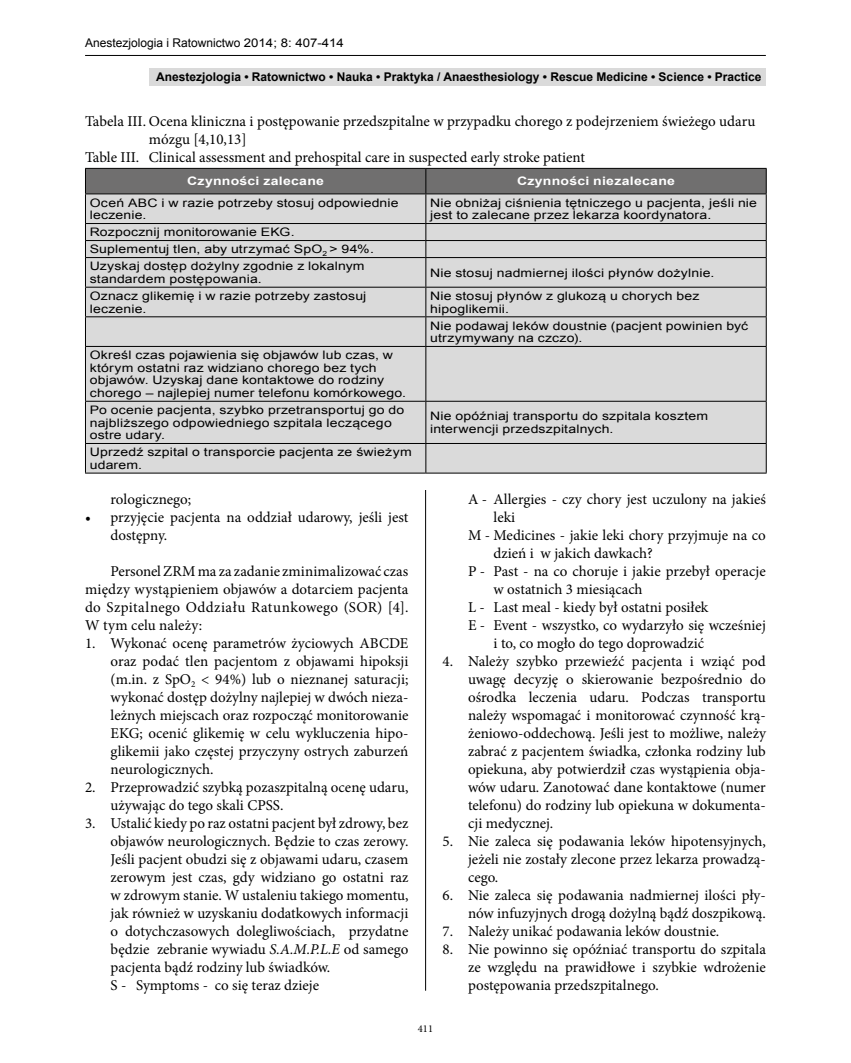
<style>
.page{position:relative;width:851px;height:1063px;background:#fff}
.page>*{position:absolute;margin:0;border:0;box-sizing:border-box;transform-origin:0 0}
.t1{font:15px/18px "Minion Pro";color:#000;text-align:justify}
.t2{font:700 12px "Arial";color:#000}
.t3{font:12px "Arial";color:#000}
.t4{font:11.7px/12.6px "Arial";letter-spacing:.01em;color:#000;scale:1.2 1}
.t5{font:700 11.7px "Arial";letter-spacing:.02em;color:#fff;scale:1.2 1}
.t6{font:10.5px "Minion Pro";color:#000}
.s1{font-style:italic}
</style>
<div class="page">
<hr style="left:425px;top:111px;width:1px;height:880px;background:#000">
<hr style="left:85px;top:55px;width:680px;height:1px;background:#000">
<div style="left:149px;top:68px;width:616px;height:17px;background:#dadada"></div>
<div style="left:86px;top:347px;width:679px;height:126px;background:#dadada"></div>
<svg style="left:85px;top:168px;width:681px;height:178px;background:#c2c1c1"></svg>
<hr style="left:85px;top:346px;width:341px;height:1px;background:#000">
<hr style="left:85px;top:347px;width:1px;height:54px;background:#000">
<hr style="left:426px;top:346px;width:340px;height:1px;background:#000">
<hr style="left:425px;top:347px;width:1px;height:54px;background:#000">
<hr style="left:765px;top:347px;width:1px;height:54px;background:#000">
<hr style="left:85px;top:401px;width:341px;height:1px;background:#000">
<hr style="left:85px;top:402px;width:1px;height:41px;background:#000">
<hr style="left:426px;top:401px;width:340px;height:1px;background:#000">
<hr style="left:425px;top:402px;width:1px;height:41px;background:#000">
<hr style="left:765px;top:402px;width:1px;height:41px;background:#000">
<hr style="left:85px;top:443px;width:341px;height:1px;background:#000">
<svg style="left:85px;top:444px;width:1px;height:29px"></svg>
<hr style="left:426px;top:443px;width:340px;height:1px;background:#000">
<svg style="left:425px;top:444px;width:1px;height:29px"></svg>
<svg style="left:765px;top:444px;width:1px;height:29px"></svg>
<hr style="left:85px;top:473px;width:341px;height:1px;background:#000">
<hr style="left:426px;top:473px;width:340px;height:1px;background:#000">
<p class="t3" style="left:85px;top:35px;width:260px">Anestezjologia i Ratownictwo 2014; 8: 407-414</p>
<p class="t2" style="left:156px;top:69px;width:606px">Anestezjologia • Ratownictwo • Nauka • Praktyka / Anaesthesiology • Rescue Medicine • Science • Practice</p>
<p class="t1" style="left:85px;top:112px;width:671px">Tabela III. Ocena kliniczna i postępowanie przedszpitalne w przypadku chorego z podejrzeniem świeżego udaru</p>
<p class="t1" style="left:149px;top:130px;width:99px">mózgu [4,10,13]</p>
<p class="t1" style="left:85px;top:148px;width:501px">Table III. Clinical assessment and prehospital care in suspected early stroke patient</p>
<p class="t5" style="left:187px;top:173px;width:115px">Czynności zalecane</p>
<p class="t5" style="left:517px;top:173px;width:133px">Czynności niezalecane</p>
<p class="t4" style="left:90px;top:196px;width:259px">Oceń ABC i w razie potrzeby stosuj odpowiednie leczenie.</p>
<p class="t4" style="left:430px;top:196px;width:274px">Nie obniżaj ciśnienia tętniczego u pacjenta, jeśli nie jest to zalecane przez lekarza koordynatora.</p>
<p class="t4" style="left:90px;top:224px;width:238px;line-height:17px">Rozpocznij monitorowanie EKG.<br>Suplementuj tlen, aby utrzymać SpO<sub>2</sub> &gt; 94%.<br>Uzyskaj dostęp dożylny zgodnie z lokalnym</p>
<p class="t4" style="left:90px;top:273px;width:145px">standardem postępowania.</p>
<p class="t4" style="left:430px;top:266px;width:238px">Nie stosuj nadmiernej ilości płynów dożylnie.</p>
<p class="t4" style="left:90px;top:290px;width:232px">Oznacz glikemię i w razie potrzeby zastosuj leczenie.</p>
<p class="t4" style="left:430px;top:290px;width:226px">Nie stosuj płynów z glukozą u chorych bez hipoglikemii.</p>
<p class="t4" style="left:430px;top:319px;width:266px">Nie podawaj leków doustnie (pacjent powinien być utrzymywany na czczo).</p>
<p class="t4" style="left:90px;top:349px;width:265px">Określ czas pojawienia się objawów lub czas, w którym ostatni raz widziano chorego bez tych objawów. Uzyskaj dane kontaktowe do rodziny chorego – najlepiej numer telefonu komórkowego.</p>
<p class="t4" style="left:90px;top:404px;width:263px">Po ocenie pacjenta, szybko przetransportuj go do najbliższego odpowiedniego szpitala leczącego ostre udary.</p>
<p class="t4" style="left:430px;top:410px;width:233px">Nie opóźniaj transportu do szpitala kosztem interwencji przedszpitalnych.</p>
<p class="t4" style="left:90px;top:446px;width:270px">Uprzedź szpital o transporcie pacjenta ze świeżym udarem.</p>
<p class="t1" style="left:111px;top:490px;width:82px">rologicznego;</p>
<p class="t1" style="left:111px;top:508px;width:299px;text-indent:-26px">• przyjęcie pacjenta na oddział udarowy, jeśli jest dostępny.</p>
<p class="t1" style="left:85px;top:562px;width:325px;text-indent:26px">Personel ZRM ma za zadanie zminimalizować czas między wystąpieniem objawów a dotarciem pacjenta do Szpitalnego Oddziału Ratunkowego (SOR) [4].<br>W tym celu należy:</p>
<p class="t1" style="left:111px;top:634px;width:299px;text-indent:-26px">1. Wykonać ocenę parametrów życiowych ABCDE oraz podać tlen pacjentom z objawami hipoksji (m.in. z SpO<sub>2</sub> &lt; 94%) lub o nieznanej saturacji; wykonać dostęp dożylny najlepiej w dwóch nieza&shy;leżnych miejscach oraz rozpocząć monitorowanie EKG; ocenić glikemię w celu wykluczenia hipo&shy;glikemii jako częstej przyczyny ostrych zaburzeń neurologicznych.</p>
<p class="t1" style="left:111px;top:778px;width:299px;text-indent:-26px">2. Przeprowadzić szybką pozaszpitalną ocenę udaru, używając do tego skali CPSS.</p>
<p class="t1" style="left:111px;top:814px;width:299px;text-align:left;text-indent:-26px">3. Ustalić kiedy po raz ostatni pacjent był zdrowy, bez objawów neurologicznych. Będzie to czas zerowy.<br>Jeśli pacjent obudzi się z objawami udaru, czasem zerowym jest czas, gdy widziano go ostatni raz w zdrowym stanie. W ustaleniu takiego momentu, jak również w uzyskaniu dodatkowych informacji o dotychczasowych dolegliwościach, przydatne będzie zebranie wywiadu <span class="s1">S.A.M.P.L.E</span> od samego pacjenta bądź rodziny lub świadków.<br>S - Symptoms - co się teraz dzieje</p>
<p class="t1" style="left:468px;top:490px;width:299px">A - Allergies - czy chory jest uczulony na jakieś</p>
<p class="t1" style="left:493px;top:508px;width:23px">leki</p>
<p class="t1" style="left:468px;top:526px;width:299px">M - Medicines - jakie leki chory przyjmuje na co</p>
<p class="t1" style="left:493px;top:544px;width:161px">dzień i w jakich dawkach?</p>
<p class="t1" style="left:468px;top:562px;width:299px">P - Past - na co choruje i jakie przebył operacje</p>
<p class="t1" style="left:493px;top:580px;width:150px">w ostatnich 3 miesiącach</p>
<p class="t1" style="left:468px;top:598px;width:242px">L - Last meal - kiedy był ostatni posiłek</p>
<p class="t1" style="left:468px;top:616px;width:299px">E - Event - wszystko, co wydarzyło się wcześniej</p>
<p class="t1" style="left:493px;top:634px;width:212px">i to, co mogło do tego doprowadzić</p>
<p class="t1" style="left:468px;top:652px;width:299px;text-indent:-26px">4. Należy szybko przewieźć pacjenta i wziąć pod uwagę decyzję o skierowanie bezpośrednio do ośrodka leczenia udaru. Podczas transportu należy wspomagać i monitorować czynność krą&shy;żeniowo-oddechową. Jeśli jest to możliwe, należy zabrać z pacjentem świadka, członka rodziny lub opiekuna, aby potwierdził czas wystąpienia obja&shy;wów udaru. Zanotować dane kontaktowe (numer telefonu) do rodziny lub opiekuna w dokumenta&shy;cji medycznej.</p>
<p class="t1" style="left:468px;top:832px;width:299px;text-indent:-26px">5. Nie zaleca się podawania leków hipotensyjnych, jeżeli nie zostały zlecone przez lekarza prowadzą&shy;cego.</p>
<p class="t1" style="left:442px;top:886px;width:325px;text-align:right">6. Nie zaleca się podawania nadmiernej ilości pły&shy;nów infuzyjnych drogą dożylną bądź doszpikową.</p>
<p class="t1" style="left:442px;top:922px;width:278px">7. Należy unikać podawania leków doustnie.</p>
<p class="t1" style="left:468px;top:940px;width:299px;text-indent:-26px">8. Nie powinno się opóźniać transportu do szpitala ze względu na prawidłowe i szybkie wdrożenie postępowania przedszpitalnego.</p>
<p class="t6" style="left:418px;top:1022px;width:17px">411</p>
</div>
